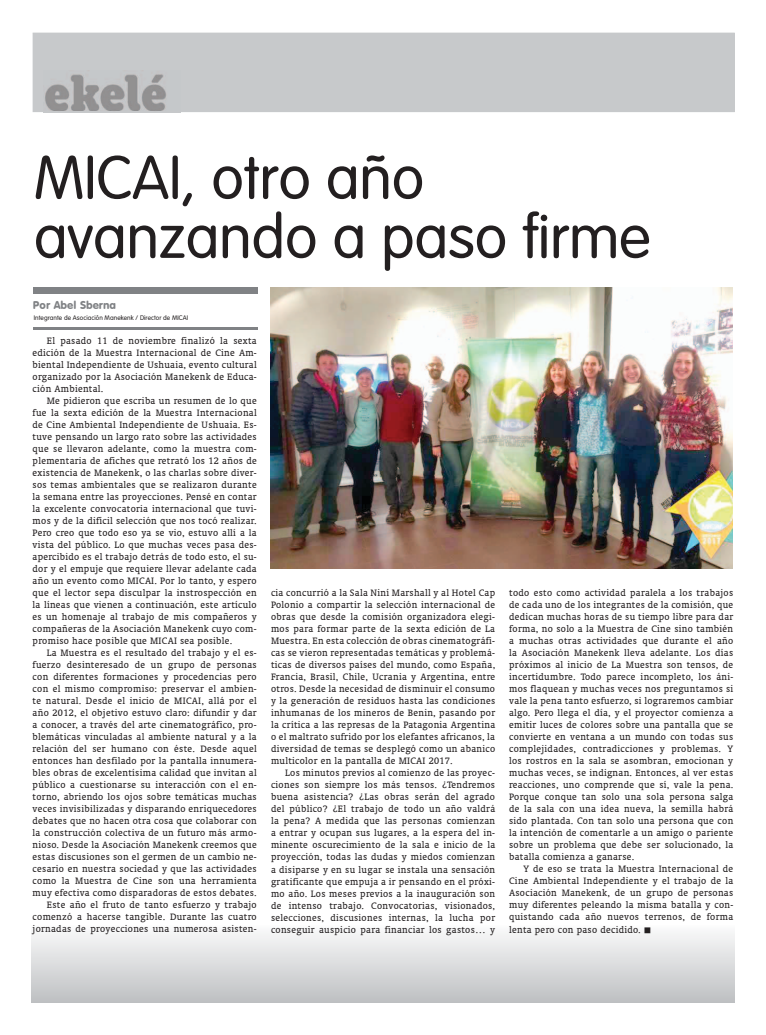
<style>
.page{position:relative;width:766px;height:1035px;background:#fff}
.page>*{position:absolute;margin:0;border:0;box-sizing:border-box;transform-origin:0 0}
.t1{font:300 60.2px/59.2px "VAG Rounded";color:#231f20}
.t2{font:11px "VAG Rounded BT";color:#808285}
.t3{font:10.5px/12px "Oranda BT";letter-spacing:.03em;color:#231f20;text-align:justify}
.t4{font:300 6.5px "VAG Rounded";letter-spacing:.01em;color:#231f20}
</style>
<div class="page">
<div style="left:33px;top:33px;width:701px;height:79px;background:#c7c9cb"></div>
<img style="left:43px;top:71px;width:137px;height:42px">
<img style="left:43px;top:111px;width:137px;height:1px">
<img style="left:271px;top:288px;width:461px;height:280px">
<div style="left:32px;top:924px;width:701px;height:78px;background:linear-gradient(to bottom,#fcfcfc,#bfc1c3)"></div>
<div style="left:33px;top:288px;width:224px;height:6px;background:#808285"></div>
<hr style="left:33px;top:327px;width:224px;height:2px;background:#808285">
<h1 class="t1" style="left:34px;top:148px;width:618px">MICAI, otro año avanzando a paso firme</h1>
<p class="t2" style="left:33px;top:298px;width:85px">Por Abel Sberna</p>
<p class="t4" style="left:34px;top:314px;width:156px">Integrante de Asociación Manekenk / Director de MICAI</p>
<p class="t3" style="left:33px;top:334px;width:225px;text-indent:14px">El pasado 11 de noviembre finalizó la sexta edición de la Muestra Internacional de Cine Am&shy;biental Independiente de Ushuaia, evento cultural organizado por la Asociación Manekenk de Educa&shy;ción Ambiental.</p>
<p class="t3" style="left:33px;top:394px;width:225px;text-indent:14px">Me pidieron que escriba un resumen de lo que fue la sexta edición de la Muestra Internacional de Cine Ambiental Independiente de Ushuaia. Es&shy;tuve pensando un largo rato sobre las actividades que se llevaron adelante, como la muestra com&shy;plementaria de afiches que retrató los 12 años de existencia de Manekenk, o las charlas sobre diver&shy;sos temas ambientales que se realizaron durante la semana entre las proyecciones. Pensé en contar la excelente convocatoria internacional que tuvi&shy;mos y de la difícil selección que nos tocó realizar.<br>Pero creo que todo eso ya se vio, estuvo allí a la vista del público. Lo que muchas veces pasa des&shy;apercibido es el trabajo detrás de todo esto, el su&shy;dor y el empuje que requiere llevar adelante cada año un evento como MICAI. Por lo tanto, y espero que el lector sepa disculpar la instrospección en la líneas que vienen a continuación, este artículo es un homenaje al trabajo de mis compañeros y compañeras de la Asociación Manekenk cuyo com&shy;promiso hace posible que MICAI sea posible.</p>
<p class="t3" style="left:33px;top:646px;width:225px;text-align:right">La Muestra es el resultado del trabajo y el es&shy;fuerzo desinteresado de un grupo de personas con diferentes formaciones y procedencias pero con el mismo compromiso: preservar el ambien&shy;te natural. Desde el inicio de MICAI, allá por el año 2012, el objetivo estuvo claro: difundir y dar a conocer, a través del arte cinematográfico, pro&shy;blemáticas vinculadas al ambiente natural y a la relación del ser humano con éste. Desde aquel entonces han desfilado por la pantalla innumera&shy;bles obras de excelentísima calidad que invitan al público a cuestionarse su interacción con el en&shy;torno, abriendo los ojos sobre temáticas muchas veces invisibilizadas y disparando enriquecedores debates que no hacen otra cosa que colaborar con la construcción colectiva de un futuro más armo&shy;nioso. Desde la Asociación Manekenk creemos que estas discusiones son el germen de un cambio ne&shy;cesario en nuestra sociedad y que las actividades como la Muestra de Cine son una herramienta muy efectiva como disparadoras de estos debates.<br>Este año el fruto de tanto esfuerzo y trabajo comenzó a hacerse tangible. Durante las cuatro jornadas de proyecciones una numerosa asisten-</p>
<p class="t3" style="left:271px;top:587px;width:225px">cia concurrió a la Sala Niní Marshall y al Hotel Cap Polonio a compartir la selección internacional de obras que desde la comisión organizadora elegi&shy;mos para formar parte de la sexta edición de La Muestra. En esta colección de obras cinematográfi&shy;cas se vieron representadas temáticas y problemá&shy;ticas de diversos países del mundo, como España, Francia, Brasil, Chile, Ucrania y Argentina, entre otros. Desde la necesidad de disminuir el consumo y la generación de residuos hasta las condiciones inhumanas de los mineros de Benin, pasando por la crítica a las represas de la Patagonia Argentina o el maltrato sufrido por los elefantes africanos, la diversidad de temas se desplegó como un abanico multicolor en la pantalla de MICAI 2017.</p>
<p class="t3" style="left:271px;top:767px;width:225px;text-indent:14px">Los minutos previos al comienzo de las proyec&shy;ciones son siempre los más tensos. ¿Tendremos buena asistencia? ¿Las obras serán del agrado del público? ¿El trabajo de todo un año valdrá la pena? A medida que las personas comienzan a entrar y ocupan sus lugares, a la espera del in&shy;minente oscurecimiento de la sala e inicio de la proyección, todas las dudas y miedos comienzan a disiparse y en su lugar se instala una sensación gratificante que empuja a ir pensando en el próxi&shy;mo año. Los meses previos a la inauguración son de intenso trabajo. Convocatorias, visionados, selecciones, discusiones internas, la lucha por conseguir auspicio para financiar los gastos… y</p>
<p class="t3" style="left:509px;top:586px;width:225px">todo esto como actividad paralela a los trabajos de cada uno de los integrantes de la comisión, que dedican muchas horas de su tiempo libre para dar forma, no solo a la Muestra de Cine sino también a muchas otras actividades que durante el año la Asociación Manekenk lleva adelante. Los días próximos al inicio de La Muestra son tensos, de incertidumbre. Todo parece incompleto, los áni&shy;mos flaquean y muchas veces nos preguntamos si vale la pena tanto esfuerzo, si lograremos cambiar algo. Pero llega el día, y el proyector comienza a emitir luces de colores sobre una pantalla que se convierte en ventana a un mundo con todas sus complejidades, contradicciones y problemas. Y los rostros en la sala se asombran, emocionan y muchas veces, se indignan. Entonces, al ver estas reacciones, uno comprende que sí, vale la pena.<br>Porque conque tan solo una sola persona salga de la sala con una idea nueva, la semilla habrá sido plantada. Con tan solo una persona que con la intención de comentarle a un amigo o pariente sobre un problema que debe ser solucionado, la batalla comienza a ganarse.</p>
<p class="t3" style="left:509px;top:862px;width:225px;text-indent:14px">Y de eso se trata la Muestra Internacional de Cine Ambiental Independiente y el trabajo de la Asociación Manekenk, de un grupo de personas muy diferentes peleando la misma batalla y con&shy;quistando cada año nuevos terrenos, de forma</p>
<p class="t3" style="left:509px;top:923px;width:144px">lenta pero con paso decidido. ■</p>
</div>
